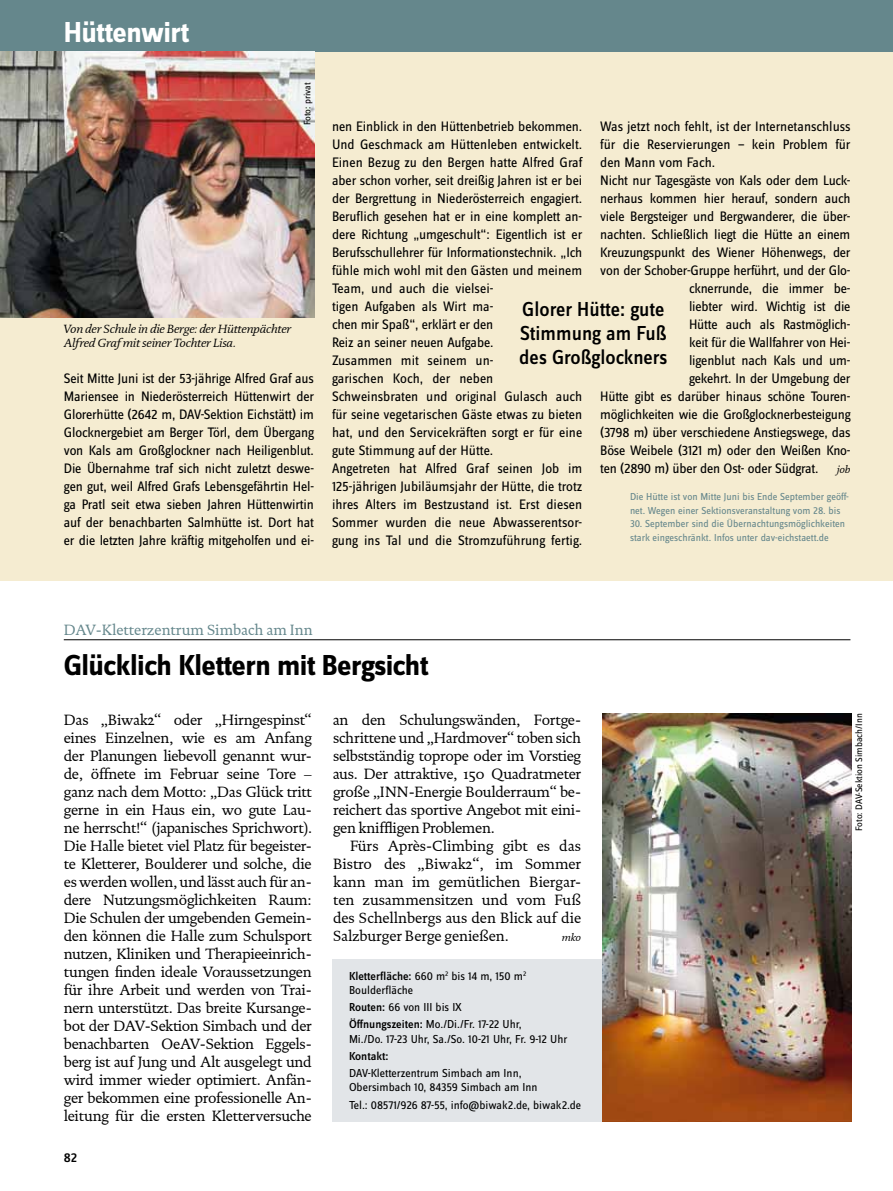
<style>
.page{position:relative;width:893px;height:1191px;background:#fff}
.page>*{position:absolute;margin:0;border:0;box-sizing:border-box;transform-origin:0 0}
.t1{font:700 30px "Zine Sans Dis";letter-spacing:-.02em;color:#000}
.t2{font:700 30px "Zine Sans Dis";letter-spacing:-.02em;color:#fff}
.t3{font:500 21px/24px "Zine Sans Dis";color:#000;scale:.96 1}
.t4{font:15px/18px "DTL Documenta ST";letter-spacing:-.02em;color:#000;text-align:justify}
.t5{font:15px "DTL Documenta ST";color:#65878c}
.t6{font:14.25px/18px "Zine Sans Dis";letter-spacing:-.01em;color:#000;text-align:justify}
.t7{font:500 13.5px "Zine Sans Dis";color:#000}
.t8{font:12px/14.2px "Zine Sans Dis";color:#000}
.t9{font:italic 12px/13.5px "DTL Documenta ST";letter-spacing:-.015em;color:#000}
.t10{font:500 12px "Zine Sans Dis";color:#000}
.t11{font:10.5px/13.5px "Zine Sans Dis";color:#65878c}
.t12{font:italic 10.5px "DTL Documenta T";letter-spacing:-.02em;color:#000}
.t13{font:9.75px "Zine Sans Dis";color:#000}
.s1{font-weight:500}
</style>
<div class="page">
<div style="left:0;top:0;width:893px;height:581px;background:#f5ecd1"></div>
<div style="left:0;top:0;width:893px;height:51px;background:#65878c"></div>
<img style="left:0;top:51px;width:314px;height:267px">
<hr style="left:64px;top:639px;width:786px;height:1px;background:#000">
<div style="left:332px;top:959px;width:270px;height:162px;background:#e2e5e8"></div>
<img style="left:602px;top:713px;width:249px;height:408px">
<h1 class="t2" style="left:64px;top:16px;width:127px">Hüttenwirt</h1>
<p class="t13" style="left:302px;top:125px;width:44px;rotate:-90deg">Foto: privat</p>
<p class="t9" style="left:64px;top:322px;width:229px">Von der Schule in die Berge: der Hüttenpächter<br>Alfred Graf mit seiner Tochter Lisa.</p>
<p class="t6" style="left:64px;top:370px;width:252px">Seit Mitte Juni ist der 53-jährige Alfred Graf aus Mariensee in Niederösterreich Hüttenwirt der Glorerhütte (2642 m, DAV-Sektion Eichstätt) im Glocknergebiet am Berger Törl, dem Übergang von Kals am Großglockner nach Heiligenblut.<br>Die Übernahme traf sich nicht zuletzt deswe&shy;gen gut, weil Alfred Grafs Lebensgefährtin Hel&shy;ga Pratl seit etwa sieben Jahren Hüttenwirtin auf der benachbarten Salmhütte ist. Dort hat er die letzten Jahre kräftig mitgeholfen und ei-</p>
<p class="t6" style="left:332px;top:118px;width:252px;text-align:left">nen Einblick in den Hüttenbetrieb bekommen.<br>Und Geschmack am Hüttenleben entwickelt.<br>Einen Bezug zu den Bergen hatte Alfred Graf aber schon vorher, seit dreißig Jahren ist er bei der Bergrettung in Niederösterreich engagiert.<br>Beruflich gesehen hat er in eine komplett an&shy;dere Richtung „umgeschult“: Eigentlich ist er Berufsschullehrer für Informationstechnik. „Ich fühle mich wohl mit den Gästen und meinem Team, und auch die vielsei-<br>tigen Aufgaben als Wirt ma-<br>chen mir Spaß“, erklärt er den<br>Reiz an seiner neuen Aufgabe.<br>Zusammen mit seinem un-<br>garischen Koch, der neben Schweinsbraten und original Gulasch auch für seine vegetarischen Gäste etwas zu bieten hat, und den Servicekräften sorgt er für eine gute Stimmung auf der Hütte.<br>Angetreten hat Alfred Graf seinen Job im 125-jährigen Jubiläumsjahr der Hütte, die trotz ihres Alters im Bestzustand ist. Erst diesen Sommer wurden die neue Abwasserentsor&shy;gung ins Tal und die Stromzuführung fertig.</p>
<p class="t6" style="left:600px;top:118px;width:252px">Was jetzt noch fehlt, ist der Internetanschluss</p>
<p class="t6" style="left:600px;top:136px;width:252px">für die Reservierungen — kein Problem für</p>
<p class="t6" style="left:600px;top:154px;width:117px">den Mann vom Fach.</p>
<p class="t6" style="left:600px;top:172px;width:252px">Nicht nur Tagesgäste von Kals oder dem Luck-</p>
<p class="t6" style="left:600px;top:190px;width:252px">nerhaus kommen hier herauf, sondern auch</p>
<p class="t6" style="left:600px;top:208px;width:252px">viele Bergsteiger und Bergwanderer, die über-</p>
<p class="t6" style="left:600px;top:226px;width:252px">nachten. Schließlich liegt die Hütte an einem</p>
<p class="t6" style="left:600px;top:244px;width:252px">Kreuzungspunkt des Wiener Höhenwegs, der</p>
<p class="t6" style="left:600px;top:262px;width:252px">von der Schober-Gruppe herführt, und der Glo-</p>
<p class="t6" style="left:689px;top:280px;width:163px">cknerrunde, die immer be-</p>
<p class="t6" style="left:689px;top:298px;width:163px">liebter wird. Wichtig ist die</p>
<p class="t6" style="left:689px;top:316px;width:163px">Hütte auch als Rastmöglich-</p>
<p class="t6" style="left:689px;top:334px;width:163px">keit für die Wallfahrer von Hei-</p>
<p class="t6" style="left:689px;top:352px;width:163px">ligenblut nach Kals und um-</p>
<p class="t6" style="left:689px;top:370px;width:163px">gekehrt. In der Umgebung der</p>
<p class="t6" style="left:600px;top:388px;width:252px">Hütte gibt es darüber hinaus schöne Touren-</p>
<p class="t6" style="left:600px;top:406px;width:252px">möglichkeiten wie die Großglocknerbesteigung</p>
<p class="t6" style="left:600px;top:424px;width:252px">(3798 m) über verschiedene Anstiegswege, das</p>
<p class="t6" style="left:600px;top:442px;width:252px">Böse Weibele (3121 m) oder den Weißen Kno-</p>
<p class="t6" style="left:600px;top:460px;width:220px">ten (2890 m) über den Ost- oder Südgrat.</p>
<p class="t12" style="left:837px;top:463px;width:15px">job</p>
<p class="t11" style="left:630px;top:490px;width:220px">Die Hütte ist von Mitte Juni bis Ende September geöff&shy;net. Wegen einer Sektionsveranstaltung vom 28. bis</p>
<p class="t11" style="left:630px;top:517px;width:217px">30. September sind die Übernachtungsmöglichkeiten stark eingeschränkt. Infos unter dav-eichstaett.de</p>
<h2 class="t3" style="left:519px;top:298px;width:156px">Glorer Hütte: gute<br>Stimmung am Fuß des Großglockners</h2>
<p class="t5" style="left:64px;top:621px;width:251px">DAV-Kletterzentrum Simbach am Inn</p>
<h1 class="t1" style="left:64px;top:649px;width:366px">Glücklich Klettern mit Bergsicht</h1>
<p class="t4" style="left:64px;top:711px;width:250px">Das „Biwak2“ oder „Hirngespinst“ eines Einzelnen, wie es am Anfang der Planungen liebevoll genannt wur&shy;de, öffnete im Februar seine Tore – ganz nach dem Motto: „Das Glück tritt gerne in ein Haus ein, wo gute Lau&shy;ne herrscht!“ (japanisches Sprichwort).<br>Die Halle bietet viel Platz für begeister&shy;te Kletterer, Boulderer und solche, die es werden wollen, und lässt auch für an&shy;dere Nutzungsmöglichkeiten Raum:<br>Die Schulen der umgebenden Gemein&shy;den können die Halle zum Schulsport nutzen, Kliniken und Therapieeinrich&shy;tungen finden ideale Voraussetzungen für ihre Arbeit und werden von Trai&shy;nern unterstützt. Das breite Kursange&shy;bot der DAV-Sektion Simbach und der benachbarten OeAV-Sektion Eggels&shy;berg ist auf Jung und Alt ausgelegt und wird immer wieder optimiert. Anfän&shy;ger bekommen eine professionelle An&shy;leitung für die ersten Kletterversuche</p>
<p class="t4" style="left:333px;top:711px;width:250px">an den Schulungswänden, Fortge&shy;schrittene und „Hardmover“ toben sich selbstständig toprope oder im Vorstieg aus. Der attraktive, 150 Quadratmeter große „INN-Energie Boulderraum“ be&shy;reichert das sportive Angebot mit eini&shy;gen kniffligen Problemen.</p>
<p class="t4" style="left:333px;top:837px;width:250px;text-indent:17px">Fürs Après-Climbing gibt es das Bistro des „Biwak2“, im Sommer kann man im gemütlichen Biergar&shy;ten zusammensitzen und vom Fuß des Schellnbergs aus den Blick auf die Salzburger Berge genießen.</p>
<p class="t12" style="left:562px;top:931px;width:21px">mko</p>
<p class="t8" style="left:349px;top:969px;width:179px"><span class="s1">Kletterfläche:</span> 660 m<sup>2</sup> bis 14 m, 150 m<sup>2<br></sup>Boulderfläche</p>
<p class="t8" style="left:349px;top:999px;width:174px;line-height:17.2px"><span class="s1">Routen:</span> 66 von III bis IX<br><span class="s1">Öffnungszeiten:</span> Mo./Di./Fr. 17-22 Uhr,</p>
<p class="t8" style="left:349px;top:1032px;width:220px">Mi./Do. 17-23 Uhr, Sa./So. 10-21 Uhr, Fr. 9-12 Uhr</p>
<p class="t10" style="left:349px;top:1049px;width:41px">Kontakt:</p>
<p class="t8" style="left:349px;top:1066px;width:190px">DAV-Kletterzentrum Simbach am Inn,<br>Obersimbach 10, 84359 Simbach am Inn</p>
<p class="t8" style="left:349px;top:1098px;width:234px">Tel.: 08571/926 87-55, info@biwak2.de, biwak2.de</p>
<p class="t7" style="left:64px;top:1150px;width:15px">82</p>
<p class="t13" style="left:854px;top:831px;width:119px;rotate:-90deg">Foto: DAV-Sektion Simbach/Inn</p>
</div>
